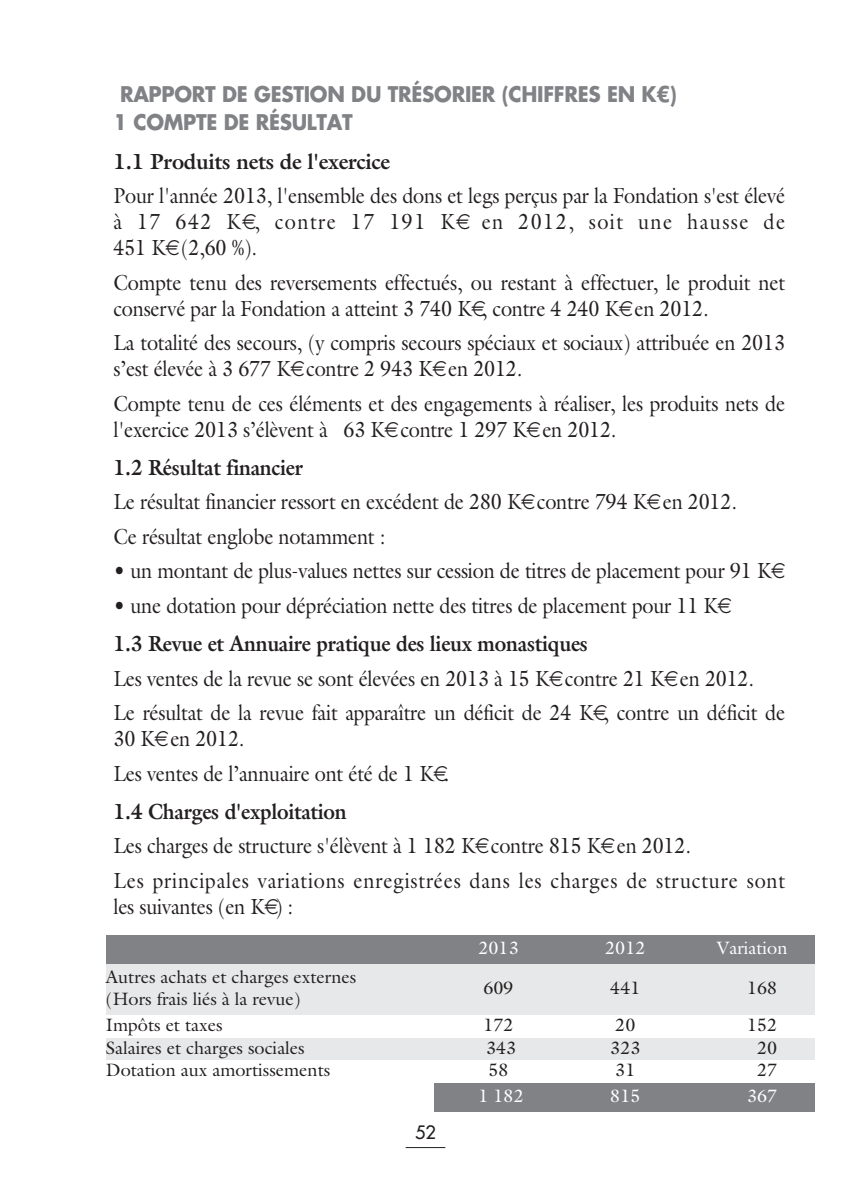
<style>
.page{position:relative;width:851px;height:1191px;background:#fff}
.page>*{position:absolute;margin:0;border:0;box-sizing:border-box;transform-origin:0 0}
.t1{font:22px/26px "Galliard";letter-spacing:-.01em;color:#231f20;scale:.9 1}
.t2{font:22px/34.6px "Galliard";letter-spacing:.04em;color:#231f20;scale:.9 1}
.t3{font:700 22px "Galliard";letter-spacing:-.01em;color:#231f20;scale:.9 1}
.t4{font:700 22px "Galliard";letter-spacing:-.01em;color:#231f20;scale:.95 1}
.t5{font:700 21px/28px "Futura Std";letter-spacing:-.015em;color:#808285;scale:.95 1}
.t6{font:18px/21.6px "Galliard";color:#231f20}
.t7{font:18px "Galliard";color:#fff}
.t8{font:18px "Futura";color:#231f20}
</style>
<div class="page">
<hr style="left:405px;top:1147px;width:40px;height:1px;background:#231f20">
<div style="left:106px;top:935px;width:328px;height:29px;background:#808285"></div>
<div style="left:434px;top:935px;width:127px;height:29px;background:#808285"></div>
<div style="left:561px;top:935px;width:126px;height:29px;background:#808285"></div>
<div style="left:687px;top:935px;width:127px;height:29px;background:#808285"></div>
<div style="left:106px;top:964px;width:328px;height:51px;background:#e7e8e9"></div>
<div style="left:434px;top:964px;width:127px;height:51px;background:#e7e8e9"></div>
<div style="left:561px;top:964px;width:126px;height:51px;background:#e7e8e9"></div>
<div style="left:687px;top:964px;width:127px;height:51px;background:#e7e8e9"></div>
<div style="left:106px;top:1037px;width:328px;height:23px;background:#e7e8e9"></div>
<div style="left:434px;top:1037px;width:127px;height:23px;background:#e7e8e9"></div>
<div style="left:561px;top:1037px;width:126px;height:23px;background:#e7e8e9"></div>
<div style="left:687px;top:1037px;width:127px;height:23px;background:#e7e8e9"></div>
<div style="left:434px;top:1083px;width:127px;height:28px;background:#808285"></div>
<div style="left:561px;top:1083px;width:126px;height:28px;background:#808285"></div>
<div style="left:687px;top:1083px;width:127px;height:28px;background:#808285"></div>
<p class="t5" style="left:113px;top:82px;width:594px;text-indent:7px">RAPPORT DE GESTION DU TRÉSORIER (CHIFFRES EN K€)<br>1 COMPTE DE RÉSULTAT</p>
<p class="t4" style="left:113px;top:148px;width:293px">1.1 Produits nets de l'exercice</p>
<p class="t1" style="left:113px;top:182px;width:747px;text-align:justify">Pour l'année 2013, l'ensemble des dons et legs perçus par la Fondation s'est élevé à 17 642 K , contre 17 191 K en 2012, soit une hausse de 451 K (2,60 %).</p>
<p class="t1" style="left:113px;top:269px;width:747px">Compte tenu des reversements effectués, ou restant à effectuer, le produit net conservé par la Fondation a atteint 3 740 K , contre 4 240 K en 2012.</p>
<p class="t1" style="left:113px;top:329px;width:747px">La totalité des secours, (y compris secours spéciaux et sociaux) attribuée en 2013 s’est élevée à 3 677 K contre 2 943 K en 2012.</p>
<p class="t1" style="left:113px;top:390px;width:747px">Compte tenu de ces éléments et des engagements à réaliser, les produits nets de l'exercice 2013 s’élèvent à 63 K contre 1 297 K en 2012.</p>
<p class="t3" style="left:113px;top:454px;width:212px">1.2 Résultat financier</p>
<p class="t1" style="left:113px;top:484px;width:694px;line-height:34.6px">Le résultat financier ressort en excédent de 280 K contre 794 K en 2012.<br>Ce résultat englobe notamment :</p>
<p class="t1" style="left:113px;top:558px;width:732px">• un montant de plus-values nettes sur cession de titres de placement pour 91 K</p>
<p class="t1" style="left:113px;top:592px;width:672px">• une dotation pour dépréciation nette des titres de placement pour 11 K</p>
<p class="t3" style="left:113px;top:630px;width:528px">1.3 Revue et Annuaire pratique des lieux monastiques</p>
<p class="t1" style="left:113px;top:661px;width:747px;line-height:34.6px">Les ventes de la revue se sont élevées en 2013 à 15 K contre 21 K en 2012.<br>Le résultat de la revue fait apparaître un déficit de 24 K , contre un déficit de</p>
<p class="t1" style="left:113px;top:721px;width:375px;line-height:34.6px">30 K en 2012.<br>Les ventes de l’annuaire ont été de 1 K .</p>
<p class="t3" style="left:113px;top:798px;width:261px">1.4 Charges d'exploitation</p>
<p class="t2" style="left:113px;top:828px;width:747px">Les charges de structure s'élèvent à 1 182 K contre 815 K en 2012.<br>Les principales variations enregistrées dans les charges de structure sont</p>
<p class="t1" style="left:113px;top:893px;width:201px">les suivantes (en K ) :</p>
<p class="t7" style="left:478px;top:937px;width:42px">2013</p>
<p class="t7" style="left:605px;top:937px;width:42px">2012</p>
<p class="t7" style="left:716px;top:937px;width:72px">Variation</p>
<p class="t6" style="left:106px;top:966px;width:252px">Autres achats et charges externes (Hors frais liés à la revue)</p>
<p class="t6" style="left:483px;top:977px;width:32px">609</p>
<p class="t6" style="left:610px;top:977px;width:32px">441</p>
<p class="t6" style="left:747px;top:977px;width:32px">168</p>
<p class="t6" style="left:106px;top:1013px;width:118px">Impôts et taxes</p>
<p class="t6" style="left:483px;top:1013px;width:32px">172</p>
<p class="t6" style="left:615px;top:1013px;width:22px">20</p>
<p class="t6" style="left:747px;top:1013px;width:32px">152</p>
<p class="t6" style="left:106px;top:1036px;width:200px">Salaires et charges sociales</p>
<p class="t6" style="left:486px;top:1036px;width:32px">343</p>
<p class="t6" style="left:610px;top:1036px;width:32px">323</p>
<p class="t6" style="left:757px;top:1036px;width:22px">20</p>
<p class="t6" style="left:106px;top:1059px;width:226px">Dotation aux amortissements</p>
<p class="t6" style="left:488px;top:1059px;width:22px">58</p>
<p class="t6" style="left:615px;top:1059px;width:22px">31</p>
<p class="t6" style="left:757px;top:1059px;width:22px">27</p>
<p class="t7" style="left:478px;top:1085px;width:47px">1 182</p>
<p class="t7" style="left:610px;top:1085px;width:32px">815</p>
<p class="t7" style="left:747px;top:1085px;width:32px">367</p>
<p class="t8" style="left:415px;top:1123px;width:22px">52</p>
</div>
